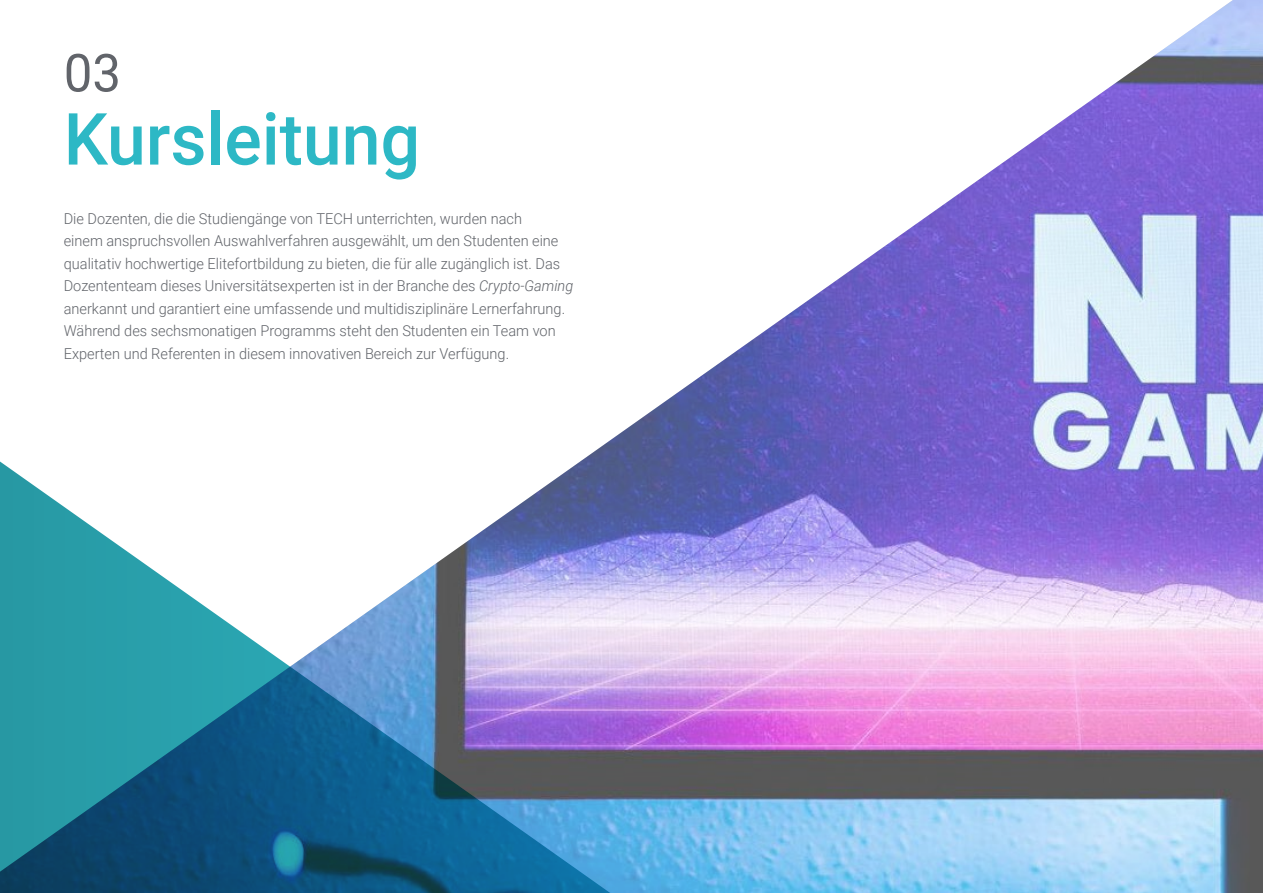
<style>
.page{position:relative;width:1263px;height:893px;background:#fff}
.page>*{position:absolute;margin:0;border:0;box-sizing:border-box;transform-origin:0 0}
.t1{font:500 72px "Roboto";color:#2db8c5}
.t2{font:52.5px "Roboto";color:#61646a}
.t3{font:300 15px/22.5px "Roboto";color:#61646a}
.s1{font-style:italic}
</style>
<div class="page">
<img style="left:602px;top:0;width:661px;height:893px">
<svg style="left:0;top:446px;width:640px;height:447px"></svg>
<h2 class="t2" style="left:64px;top:36px;width:59px">03</h2>
<h1 class="t1" style="left:64px;top:89px;width:358px">Kursleitung</h1>
<p class="t3" style="left:64px;top:207px;width:511px">Die Dozenten, die die Studiengänge von TECH unterrichten, wurden nach<br>einem anspruchsvollen Auswahlverfahren ausgewählt, um den Studenten eine qualitativ hochwertige Elitefortbildung zu bieten, die für alle zugänglich ist. Das Dozententeam dieses Universitätsexperten ist in der Branche des <span class="s1">Crypto-Gaming </span>anerkannt und garantiert eine umfassende und multidisziplinäre Lernerfahrung.<br>Während des sechsmonatigen Programms steht den Studenten ein Team von Experten und Referenten in diesem innovativen Bereich zur Verfügung.</p>
</div>
